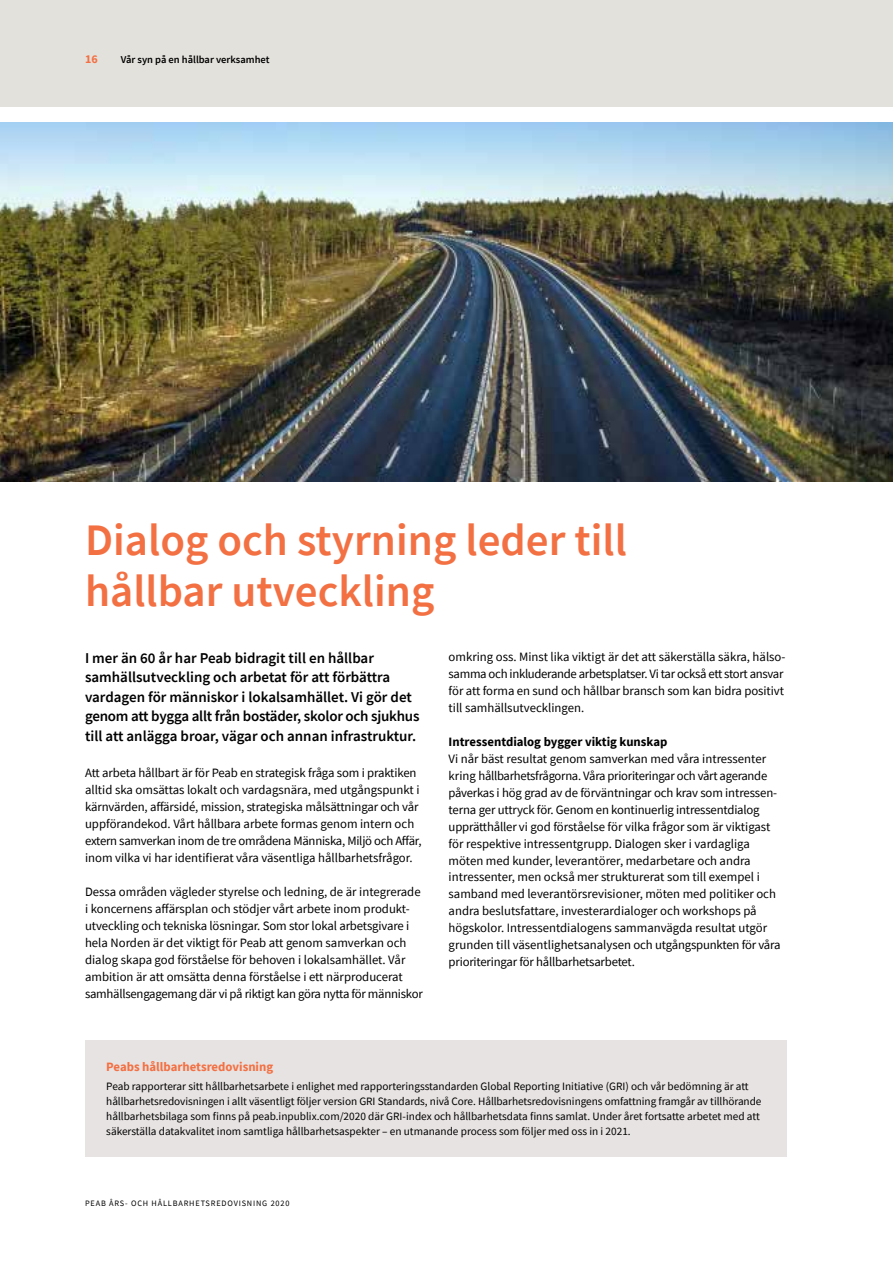
<style>
.page{position:relative;width:893px;height:1263px;background:#fff}
.page>*{position:absolute;margin:0;border:0;box-sizing:border-box;transform-origin:0 0}
.t1{font:600 45px/51px "Source Sans Pro";color:#f37043}
.t2{font:600 15px/19.5px "Source Sans Pro";color:#000}
.t3{font:12.75px/17px "Source Sans Pro";letter-spacing:-.01em;color:#000}
.t4{font:700 12.75px "Source Sans Pro";color:#000}
.t5{font:700 12.75px "Source Sans Pro";color:#f37043}
.t6{font:700 12px "Source Sans Pro";color:#f37043}
.t7{font:11.25px/15px "Source Sans Pro";color:#000}
.t8{font:600 10.5px "Source Sans Pro";color:#000}
.t9{font:8.25px "Source Sans Pro";letter-spacing:.1em;color:#000}
</style>
<div class="page">
<div style="left:0;top:0;width:893px;height:107px;background:#e3e1dc"></div>
<div style="left:85px;top:1040px;width:702px;height:117px;background:#e7e3e2"></div>
<img style="left:0;top:122px;width:893px;height:360px">
<p class="t6" style="left:85px;top:51px;width:14px">16</p>
<p class="t8" style="left:121px;top:53px;width:150px">Vår syn på en hållbar verksamhet</p>
<h1 class="t1" style="left:85px;top:514px;width:543px">Dialog och styrning leder till hållbar utveckling</h1>
<p class="t2" style="left:85px;top:648px;width:336px">I mer än 60 år har Peab bidragit till en hållbar samhällsutveckling och arbetat för att förbättra vardagen för människor i lokalsamhället. Vi gör det genom att bygga allt från bostäder, skolor och sjukhus till att anlägga broar, vägar och annan infrastruktur.</p>
<p class="t3" style="left:85px;top:764px;width:338px">Att arbeta hållbart är för Peab en strategisk fråga som i praktiken alltid ska omsättas lokalt och vardagsnära, med utgångspunkt i kärnvärden, affärsidé, mission, strategiska målsättningar och vår uppförandekod. Vårt hållbara arbete formas genom intern och extern samverkan inom de tre områdena Människa, Miljö och Affär, inom vilka vi har identifierat våra väsentliga hållbarhetsfrågor.</p>
<p class="t3" style="left:85px;top:883px;width:339px">Dessa områden vägleder styrelse och ledning, de är integrerade i koncernens affärsplan och stödjer vårt arbete inom produkt&shy;utveckling och tekniska lösningar. Som stor lokal arbetsgivare i hela Norden är det viktigt för Peab att genom samverkan och dialog skapa god förståelse för behoven i lokalsamhället. Vår ambition är att omsätta denna förståelse i ett närproducerat samhällsengagemang där vi på riktigt kan göra nytta för människor</p>
<p class="t3" style="left:449px;top:648px;width:338px">omkring oss. Minst lika viktigt är det att säkerställa säkra, hälso&shy;samma och inkluderande arbetsplatser. Vi tar också ett stort ansvar för att forma en sund och hållbar bransch som kan bidra positivt till samhällsutvecklingen.</p>
<p class="t4" style="left:449px;top:733px;width:220px">Intressentdialog bygger viktig kunskap</p>
<p class="t3" style="left:449px;top:750px;width:333px">Vi når bäst resultat genom samverkan med våra intressenter kring hållbarhetsfrågorna. Våra prioriteringar och vårt agerande påverkas i hög grad av de förväntningar och krav som intressen&shy;terna ger uttryck för. Genom en kontinuerlig intressentdialog upprätthåller vi god förståelse för vilka frågor som är viktigast för respektive intressentgrupp. Dialogen sker i vardagliga möten med kunder, leverantörer, medarbetare och andra intressenter, men också mer strukturerat som till exempel i samband med leverantörsrevisioner, möten med politiker och andra beslutsfattare, investerardialoger och workshops på högskolor. Intressentdialogens sammanvägda resultat utgör grunden till väsentlighetsanalysen och utgångspunkten för våra prioriteringar för hållbarhetsarbetet.</p>
<p class="t5" style="left:106px;top:1058px;width:168px">Peabs hållbarhetsredovisning</p>
<p class="t7" style="left:106px;top:1079px;width:657px">Peab rapporterar sitt hållbarhetsarbete i enlighet med rapporteringsstandarden Global Reporting Initiative (GRI) och vår bedömning är att hållbarhetsredovisningen i allt väsentligt följer version GRI Standards, nivå Core. Hållbarhetsredovisningens omfattning framgår av tillhörande hållbarhetsbilaga som finns på peab.inpublix.com/2020 där GRI-index och hållbarhetsdata finns samlat. Under året fortsatte arbetet med att säkerställa datakvalitet inom samtliga hållbarhetsaspekter – en utmanande process som följer med oss in i 2021.</p>
<p class="t9" style="left:85px;top:1198px;width:206px">PEAB ÅRS- OCH HÅLLBARHETSREDOVISNING 2020</p>
</div>
